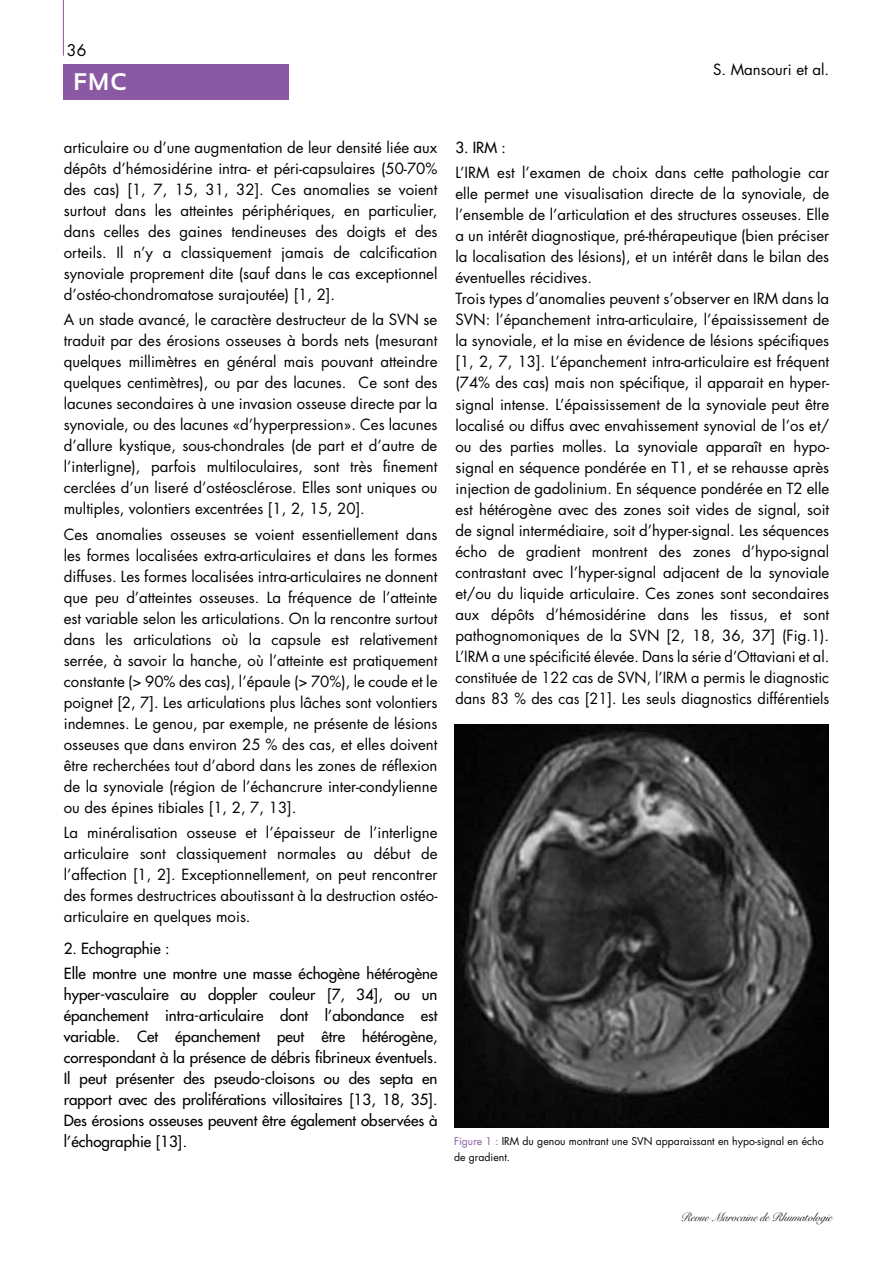
<style>
.page{position:relative;width:893px;height:1263px;background:#fff}
.page>*{position:absolute;margin:0;border:0;box-sizing:border-box;transform-origin:0 0}
.t1{font:700 24px "Sansation";color:#fff}
.t2{font:15.75px "Futura";color:#000}
.t3{font:15px/21px "Futura";color:#000;text-align:justify}
.t4{font:15px/21px "Futura";color:#000}
.t5{font:12px "Judith";color:#000}
.t6{font:10.5px/16.5px "Futura";color:#000}
.s1{font-style:inherit}
.s2{color:#8a59a4}
</style>
<div class="page">
<hr style="left:63px;top:0;width:1px;height:56px;background:#8a59a4">
<div style="left:64px;top:64px;width:225px;height:35px;background:#8a59a4"></div>
<img style="left:454px;top:724px;width:374px;height:404px">
<p class="t2" style="left:67px;top:40px;width:21px">36</p>
<h1 class="t1" style="left:73px;top:68px;width:55px">FMC</h1>
<p class="t3" style="left:713px;top:60px;width:117px">S. Mansouri et al.</p>
<p class="t3" style="left:64px;top:137px;width:375px">articulaire ou d’une augmentation de leur densité liée aux dépôts d’hémosidérine intra- et péri-capsulaires (50-70% des cas) [1, 7, 15, 31, 32]. Ces anomalies se voient surtout dans les atteintes périphériques, en particulier, dans celles des gaines tendineuses des doigts et des orteils. Il n’y a classiquement jamais de calcification synoviale proprement dite (sauf dans le cas exceptionnel d’ostéo-chondromatose surajoutée) [1, 2].</p>
<p class="t3" style="left:64px;top:309px;width:375px">A un stade avancé, le caractère destructeur de la SVN se traduit par des érosions osseuses à bords nets (mesurant quelques millimètres en général mais pouvant atteindre quelques centimètres), ou par des lacunes. Ce sont des lacunes secondaires à une invasion osseuse directe par la synoviale, ou des lacunes «d’hyperpression». Ces lacunes d’allure kystique, sous-chondrales (de part et d’autre de l’interligne), parfois multiloculaires, sont très finement cerclées d’un liseré d’ostéosclérose. Elles sont uniques ou multiples, volontiers excentrées [1, 2, 15, 20].</p>
<p class="t3" style="left:64px;top:524px;width:375px">Ces anomalies osseuses se voient essentiellement dans les formes localisées extra-articulaires et dans les formes diffuses. Les formes localisées intra-articulaires ne donnent que peu d’atteintes osseuses. La fréquence de l’atteinte est variable selon les articulations. On la rencontre surtout dans les articulations où la capsule est relativement serrée, à savoir la hanche, où l’atteinte est pratiquement constante (&gt; 90% des cas), l’épaule (&gt; 70%), le coude et le poignet [2, 7]. Les articulations plus lâches sont volontiers indemnes. Le genou, par exemple, ne présente de lésions osseuses que dans environ 25 % des cas, et elles doivent être recherchées tout d’abord dans les zones de réflexion de la synoviale (région de l’échancrure inter-condylienne ou des épines tibiales [1, 2, 7, 13].</p>
<p class="t3" style="left:64px;top:822px;width:375px">La minéralisation osseuse et l’épaisseur de l’interligne articulaire sont classiquement normales au début de l’affection [1, 2]. Exceptionnellement, on peut rencontrer des formes destructrices aboutissant à la destruction ostéo&shy;articulaire en quelques mois.</p>
<p class="t4" style="left:64px;top:935px;width:375px;line-height:25.2px">2. Echographie :<br>Elle montre une montre une masse échogène hétérogène</p>
<p class="t4" style="left:64px;top:984px;width:375px;text-align:justify">hyper-vasculaire au doppler couleur <span class="s1">[</span>7, 34<span class="s1">]</span>, ou un épanchement intra-articulaire dont l’abondance est variable. Cet épanchement peut être hétérogène, correspondant à la présence de débris fibrineux éventuels.<br>Il peut présenter des pseudo-cloisons ou des septa en rapport avec des proliférations villositaires <span class="s1">[</span>13, 18, 35<span class="s1">]</span>.<br>Des érosions osseuses peuvent être également observées à l’échographie <span class="s1">[</span>13<span class="s1">]</span>.</p>
<p class="t4" style="left:455px;top:137px;width:52px">3. IRM :</p>
<p class="t3" style="left:455px;top:163px;width:375px;text-align:left">L’IRM est l’examen de choix dans cette pathologie car elle permet une visualisation directe de la synoviale, de l’ensemble de l’articulation et des structures osseuses. Elle a un intérêt diagnostique, pré-thérapeutique (bien préciser la localisation des lésions), et un intérêt dans le bilan des éventuelles récidives.<br>Trois types d’anomalies peuvent s’observer en IRM dans la SVN: l’épanchement intra-articulaire, l’épaississement de la synoviale, et la mise en évidence de lésions spécifiques [1, 2, 7, 13]. L’épanchement intra-articulaire est fréquent (74% des cas) mais non spécifique, il apparait en hyper&shy;signal intense. L’épaississement de la synoviale peut être localisé ou diffus avec envahissement synovial de l’os et/ ou des parties molles. La synoviale apparaît en hypo&shy;signal en séquence pondérée en T1, et se rehausse après injection de gadolinium. En séquence pondérée en T2 elle est hétérogène avec des zones soit vides de signal, soit de signal intermédiaire, soit d’hyper-signal. Les séquences écho de gradient montrent des zones d’hypo-signal contrastant avec l’hyper-signal adjacent de la synoviale et/ou du liquide articulaire. Ces zones sont secondaires aux dépôts d’hémosidérine dans les tissus, et sont pathognomoniques de la SVN [2, 18, 36, 37] (Fig.1).<br>L’IRM a une spécificité élevée. Dans la série d’Ottaviani et al. constituée de 122 cas de SVN, l’IRM a permis le diagnostic dans 83 % des cas [21]. Les seuls diagnostics différentiels</p>
<p class="t6" style="left:454px;top:1132px;width:371px"><span class="s2">Figure 1 :</span> IRM du genou montrant une SVN apparaissant en hypo-signal en écho de gradient.</p>
<p class="t5" style="left:681px;top:1210px;width:153px">Revue Marocaine de Rhumatologie</p>
</div>
